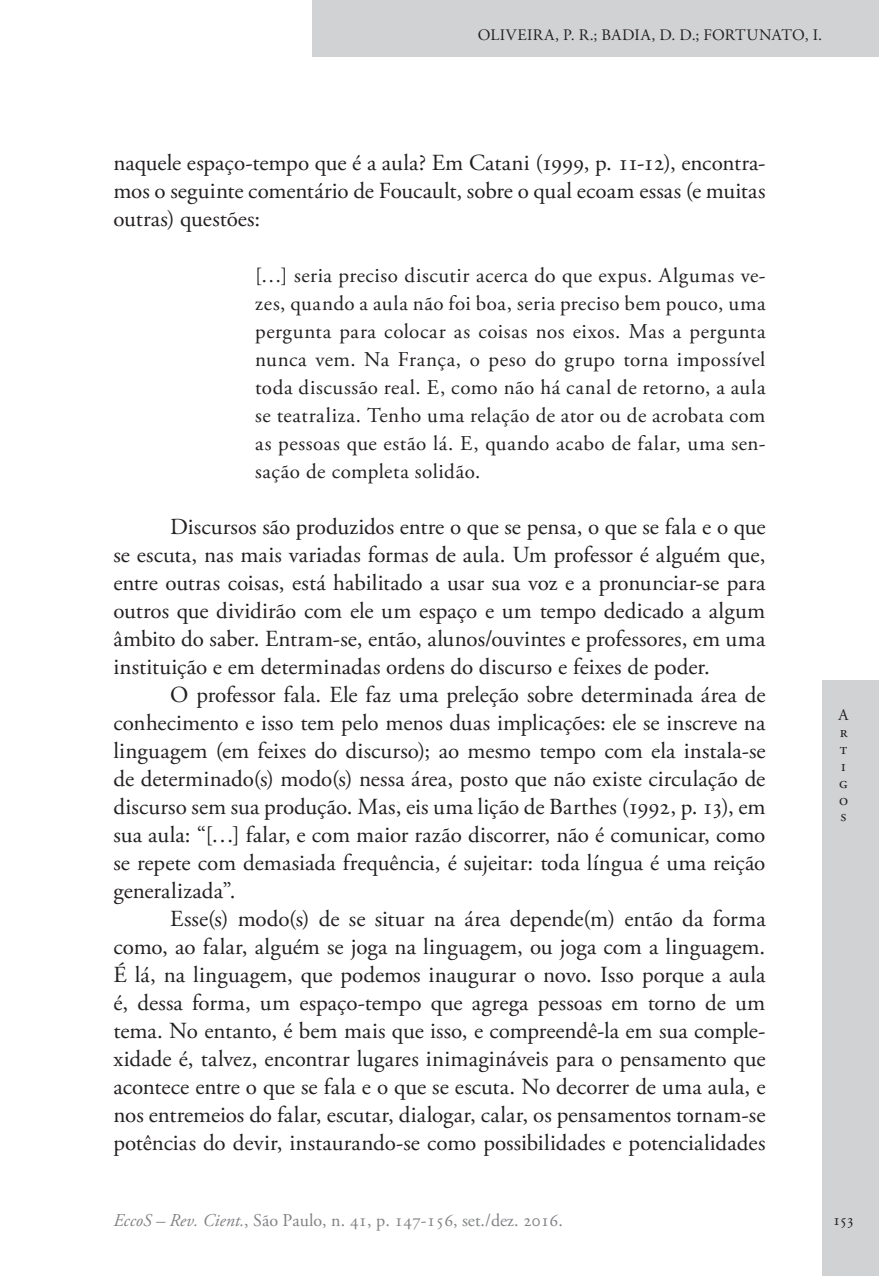
<style>
.page{position:relative;width:879px;height:1276px;background:#fff}
.page>*{position:absolute;margin:0;border:0;box-sizing:border-box;transform-origin:0 0}
.Ec_Normal{font:23px/28px "Adobe Garamond Pro";color:#231f20;text-align:justify}
.Ec_Normal_-_citação{font:21px/28px "Adobe Garamond Pro";letter-spacing:.025em;color:#231f20;text-align:justify}
.t1{font:18px "Adobe Garamond Pro";color:#808285}
.t2{font:16px/16.8px "Adobe Garamond Pro";letter-spacing:.02em;color:#231f20}
.s1{font-style:italic}
</style>
<div class="page">
<div style="left:312px;top:0;width:567px;height:57px;background:#d1d2d4"></div>
<div style="left:822px;top:680px;width:57px;height:596px;background:#d1d2d4"></div>
<p class="t2" style="left:478px;top:27px;width:346px">OLIVEIRA, P. R.; BADIA, D. D.; FORTUNATO, I.</p>
<p class="Ec_Normal" style="left:113px;top:150px;width:653px">naquele espaço-tempo que é a aula? Em Catani (1999, p. 11-12), encontra&shy;mos o seguinte comentário de Foucault, sobre o qual ecoam essas (e muitas outras) questões:</p>
<p class="Ec_Normal_-_citação" style="left:255px;top:262px;width:512px">[…] seria preciso discutir acerca do que expus. Algumas ve&shy;zes, quando a aula não foi boa, seria preciso bem pouco, uma pergunta para colocar as coisas nos eixos. Mas a pergunta nunca vem. Na França, o peso do grupo torna impossível toda discussão real. E, como não há canal de retorno, a aula se teatraliza. Tenho uma relação de ator ou de acrobata com as pessoas que estão lá. E, quando acabo de falar, uma sen&shy;sação de completa solidão.</p>
<p class="Ec_Normal" style="left:113px;top:514px;width:654px;text-indent:57px">Discursos são produzidos entre o que se pensa, o que se fala e o que se escuta, nas mais variadas formas de aula. Um professor é alguém que, entre outras coisas, está habilitado a usar sua voz e a pronunciar-se para outros que dividirão com ele um espaço e um tempo dedicado a algum âmbito do saber. Entram-se, então, alunos/ouvintes e professores, em uma instituição e em determinadas ordens do discurso e feixes de poder.</p>
<p class="Ec_Normal" style="left:113px;top:682px;width:654px;text-indent:57px">O professor fala. Ele faz uma preleção sobre determinada área de conhecimento e isso tem pelo menos duas implicações: ele se inscreve na linguagem (em feixes do discurso); ao mesmo tempo com ela instala-se de determinado(s) modo(s) nessa área, posto que não existe circulação de discurso sem sua produção. Mas, eis uma lição de Barthes (1992, p. 13), em sua aula: “[…] falar, e com maior razão discorrer, não é comunicar, como se repete com demasiada frequência, é sujeitar: toda língua é uma reição generalizada”.</p>
<p class="Ec_Normal" style="left:113px;top:906px;width:654px;text-indent:57px">Esse(s) modo(s) de se situar na área depende(m) então da forma como, ao falar, alguém se joga na linguagem, ou joga com a linguagem.<br>É lá, na linguagem, que podemos inaugurar o novo. Isso porque a aula é, dessa forma, um espaço-tempo que agrega pessoas em torno de um tema. No entanto, é bem mais que isso, e compreendê-la em sua comple&shy;xidade é, talvez, encontrar lugares inimagináveis para o pensamento que acontece entre o que se fala e o que se escuta. No decorrer de uma aula, e nos entremeios do falar, escutar, dialogar, calar, os pensamentos tornam-se potências do devir, instaurando-se como possibilidades e potencialidades</p>
<p class="t2" style="left:838px;top:707px;width:11px">A r t i g o s</p>
<p class="t1" style="left:113px;top:1209px;width:451px"><span class="s1">EccoS – Rev. Cient.</span>, São Paulo, n. 41, p. 147-156, set./dez. 2016.</p>
<p class="t2" style="left:833px;top:1212px;width:23px">153</p>
</div>
